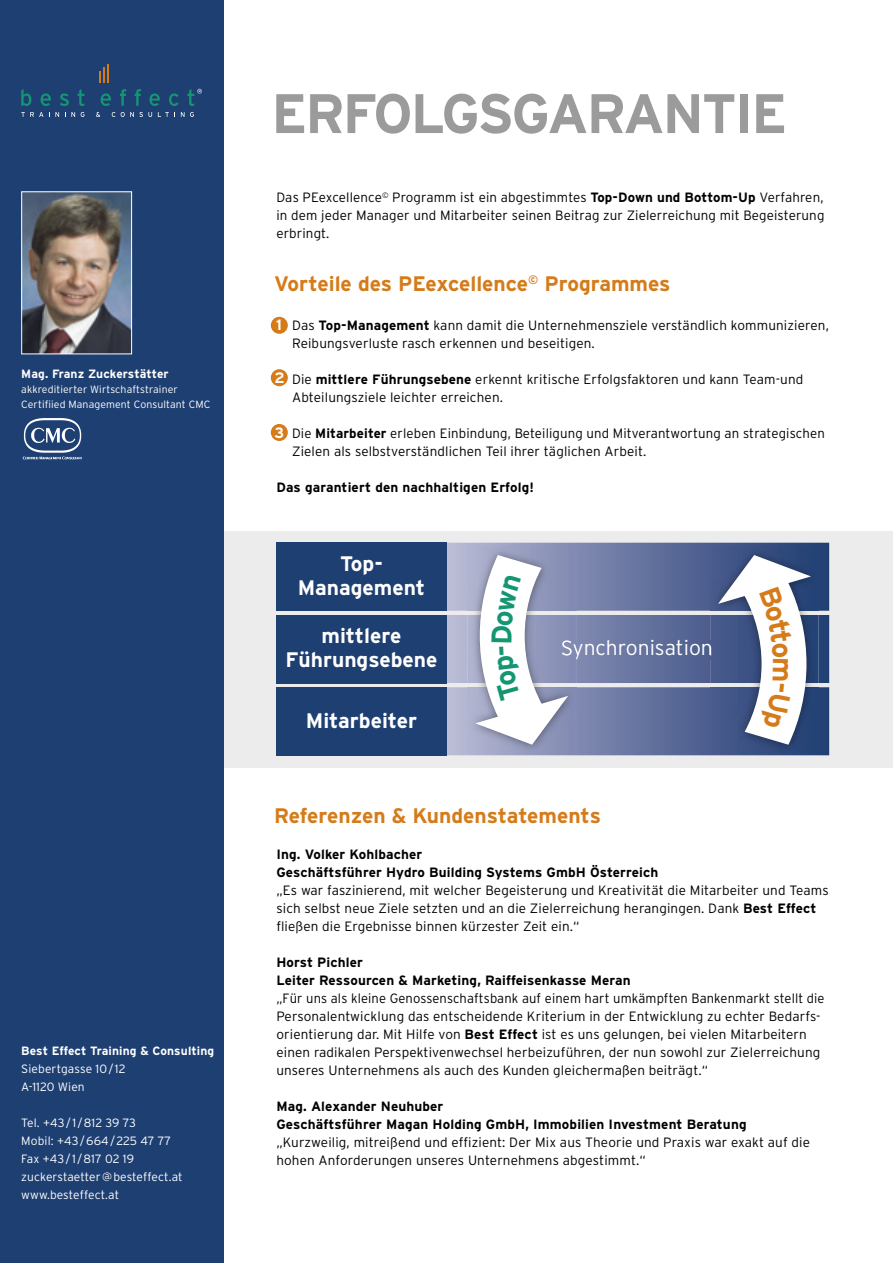
<style>
.page{position:relative;width:893px;height:1263px;background:#fff}
.page>*{position:absolute;margin:0;border:0;box-sizing:border-box;transform-origin:0 0}
.t1{font:700 55.5px "Interstate";letter-spacing:-.04em;color:#9b9b9b}
.t2{font:700 21px "Interstate";color:#d57b19}
.t3{font:700 21px/24px "Interstate";color:#fff;text-align:center}
.t4{font:300 21px "Interstate";color:#fff}
.t5{font:700 15px "Interstate";color:#fff}
.t6{font:300 13.5px/18px "Interstate";letter-spacing:.01em;color:#000}
.t7{font:300 13.5px/18px "Interstate";letter-spacing:.01em;color:#000;scale:.96 1}
.t8{font:700 13.5px/18px "Interstate";letter-spacing:.01em;color:#000}
.t9{font:300 12px/18px "Interstate";letter-spacing:.01em;color:#fff}
.t10{font:700 12px "Interstate";letter-spacing:.01em;color:#fff}
.t11{font:300 10.5px/15px "Interstate";letter-spacing:.01em;color:#fff}
.s1{font-weight:700}
</style>
<div class="page">
<div style="left:210px;top:531px;width:683px;height:237px;background:#ececec"></div>
<div style="left:0;top:0;width:223px;height:1263px;background:#1e3f72"></div>
<svg style="left:21px;top:89px;width:10px;height:17px"></svg>
<svg style="left:41px;top:93px;width:10px;height:13px"></svg>
<svg style="left:60px;top:93px;width:9px;height:13px"></svg>
<svg style="left:78px;top:89px;width:7px;height:17px"></svg>
<svg style="left:101px;top:93px;width:10px;height:13px"></svg>
<svg style="left:120px;top:89px;width:6px;height:17px"></svg>
<svg style="left:135px;top:89px;width:6px;height:17px"></svg>
<svg style="left:149px;top:93px;width:11px;height:13px"></svg>
<svg style="left:169px;top:93px;width:10px;height:13px"></svg>
<svg style="left:21px;top:112px;width:22px;height:5px"></svg>
<svg style="left:49px;top:112px;width:10px;height:5px"></svg>
<svg style="left:65px;top:112px;width:10px;height:5px"></svg>
<svg style="left:81px;top:112px;width:4px;height:5px"></svg>
<svg style="left:96px;top:112px;width:4px;height:5px"></svg>
<svg style="left:121px;top:112px;width:31px;height:5px"></svg>
<svg style="left:158px;top:112px;width:17px;height:5px"></svg>
<svg style="left:181px;top:112px;width:13px;height:5px"></svg>
<svg style="left:99px;top:64px;width:10px;height:19px"></svg>
<svg style="left:187px;top:89px;width:15px;height:17px"></svg>
<div style="left:271px;top:317px;width:17px;height:17px;background:#d57b19;border-radius:50%"></div>
<div style="left:271px;top:369px;width:17px;height:17px;background:#d57b19;border-radius:50%"></div>
<div style="left:271px;top:424px;width:17px;height:17px;background:#d57b19;border-radius:50%"></div>
<img style="left:23px;top:193px;width:107px;height:159px">
<div style="left:21px;top:191px;width:111px;height:163px;border:1px solid #fff"></div>
<div style="left:276px;top:543px;width:170px;height:68px;background:#1e3f72"></div>
<div style="left:276px;top:615px;width:170px;height:68px;background:#1e3f72"></div>
<div style="left:276px;top:687px;width:170px;height:68px;background:#1e3f72"></div>
<img style="left:22px;top:418px;width:60px;height:42px">
<svg style="left:361px;top:543px;width:468px;height:212px"></svg>
<p class="t10" style="left:21px;top:367px;width:149px">mag. franz Zuckerstätter</p>
<p class="t11" style="left:21px;top:382px;width:191px">akkreditierter Wirtschaftstrainer<br>Certifiied Management Consultant CMC</p>
<p class="t10" style="left:21px;top:1044px;width:195px">Best Effect training &amp; consulting</p>
<p class="t9" style="left:21px;top:1060px;width:106px">Siebertgasse 10/12<br>A-1120 Wien</p>
<p class="t9" style="left:21px;top:1114px;width:163px">Tel. +43/1/812 39 73<br>Mobil: +43/664/225 47 77<br>Fax +43/1/817 02 19 zuckerstaetter@besteffect.at www.besteffect.at</p>
<h1 class="t1" style="left:271px;top:83px;width:517px">ErfolGSGarantIE</h1>
<p class="t6" style="left:276px;top:188px;width:550px;text-align:justify">Das PEexcellence<sup>©</sup> Programm ist ein abgestimmtes <span class="s1">top-Down und Bottom-Up</span> Verfahren, in dem jeder Manager und Mitarbeiter seinen Beitrag zur Zielerreichung mit Begeisterung erbringt.</p>
<h2 class="t2" style="left:274px;top:272px;width:398px">Vorteile des PEexcellence<sup>©</sup> Programmes</h2>
<p class="t5" style="left:276px;top:317px;width:7px">1</p>
<p class="t6" style="left:292px;top:316px;width:538px">Das <span class="s1">top-management</span> kann damit die Unternehmensziele verständlich kommunizieren,<br>Reibungsverluste rasch erkennen und beseitigen.</p>
<p class="t6" style="left:292px;top:370px;width:513px">Die <span class="s1">mittlere führungsebene</span> erkennt kritische Erfolgsfaktoren und kann Team-und<br>Abteilungsziele leichter erreichen.</p>
<p class="t6" style="left:292px;top:424px;width:534px">Die <span class="s1">mitarbeiter</span> erleben Einbindung, Beteiligung und Mitverantwortung an strategischen<br>Zielen als selbstverständlichen Teil ihrer täglichen Arbeit.</p>
<p class="t8" style="left:276px;top:478px;width:259px">Das garantiert den nachhaltigen Erfolg!</p>
<p class="t5" style="left:274px;top:369px;width:12px">2</p>
<p class="t5" style="left:275px;top:424px;width:11px">3</p>
<h2 class="t3" style="left:298px;top:551px;width:129px">top&shy;management</h2>
<h2 class="t3" style="left:285px;top:624px;width:153px">mittlere führungsebene</h2>
<h2 class="t3" style="left:306px;top:708px;width:113px">mitarbeiter</h2>
<h2 class="t4" style="left:561px;top:636px;width:154px">Synchronisation</h2>
<h2 class="t2" style="left:274px;top:803px;width:328px">referenzen &amp; Kundenstatements</h2>
<p class="t8" style="left:276px;top:845px;width:384px">Ing. Volker Kohlbacher<br>Geschäftsführer hydro Building Systems Gmbh Österreich</p>
<p class="t6" style="left:276px;top:881px;width:554px">„Es war faszinierend, mit welcher Begeisterung und Kreativität die Mitarbeiter und Teams sich selbst neue Ziele setzten und an die Zielerreichung herangingen. Dank <span class="s1">Best Effect </span>fließen die Ergebnisse binnen kürzester Zeit ein.“</p>
<p class="t8" style="left:276px;top:953px;width:356px">horst Pichler<br>leiter ressourcen &amp; marketing, raiffeisenkasse meran</p>
<p class="t7" style="left:276px;top:989px;width:573px">„Für uns als kleine Genossenschaftsbank auf einem hart umkämpften Bankenmarkt stellt die Personalentwicklung das entscheidende Kriterium in der Entwicklung zu echter Bedarfs&shy;orientierung dar. Mit Hilfe von <span class="s1">Best Effect</span> ist es uns gelungen, bei vielen Mitarbeitern einen radikalen Perspektivenwechsel herbeizuführen, der nun sowohl zur Zielerreichung unseres Unternehmens als auch des Kunden gleichermaßen beiträgt.“</p>
<p class="t8" style="left:276px;top:1097px;width:472px">mag. alexander neuhuber<br>Geschäftsführer magan holding Gmbh, Immobilien Investment Beratung</p>
<p class="t6" style="left:276px;top:1133px;width:535px">„Kurzweilig, mitreißend und effizient: Der Mix aus Theorie und Praxis war exakt auf die hohen Anforderungen unseres Unternehmens abgestimmt.“</p>
</div>
